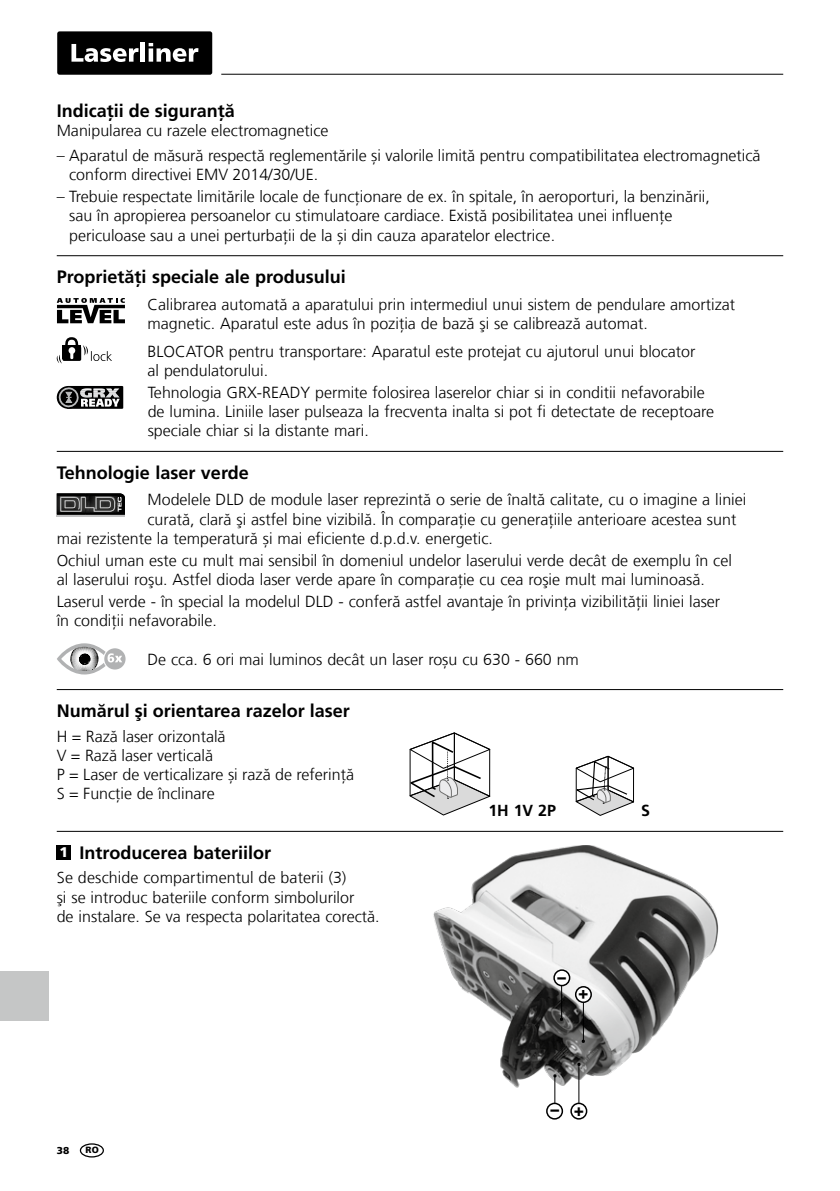
<style>
.page{position:relative;width:840px;height:1191px;background:#fff}
.page>*{position:absolute;margin:0;border:0;box-sizing:border-box;transform-origin:0 0}
.t1{font:700 18px "Frutiger LT Com";color:#000}
.t2{font:900 17px "Frutiger LT Com";color:#000}
.t3{font:300 16px/19.2px "Frutiger LT Com";color:#000}
.t4{font:700 16px "Frutiger LT Com";color:#000}
.t5{font:900 10px "Frutiger LT Com";color:#000}
.t6{font:900 9px "Frutiger LT Com";color:#000}
.s1{font-weight:900;font-size:14px;color:#fff}
</style>
<div class="page">
<hr style="left:221px;top:74px;width:561px;height:1px;background:#000">
<div style="left:57px;top:31px;width:155px;height:44px;background:#000;border-radius:2px"></div>
<svg style="left:71px;top:44px;width:67px;height:18px"></svg>
<hr style="left:141px;top:43px;width:4px;height:19px;background:#fff">
<svg style="left:148px;top:43px;width:50px;height:19px"></svg>
<div style="left:0;top:971px;width:48px;height:50px;background:#c5c6c6"></div>
<div style="left:80px;top:1143px;width:24px;height:14px;border:1px solid #000;border-radius:50%"></div>
<hr style="left:57px;top:831px;width:725px;height:1px;background:#000">
<hr style="left:57px;top:689px;width:725px;height:1px;background:#000">
<svg style="left:409px;top:732px;width:82px;height:83px"></svg>
<svg style="left:575px;top:755px;width:59px;height:61px"></svg>
<div style="left:57px;top:845px;width:14px;height:14px;background:#000"></div>
<img style="left:433px;top:845px;width:286px;height:256px">
<hr style="left:560px;top:982px;width:1px;height:37px;background:#000">
<div style="left:554px;top:970px;width:15px;height:15px;background:#fff;border-radius:50%"></div>
<div style="left:553px;top:969px;width:17px;height:17px;border:2px solid #000;border-radius:50%"></div>
<hr style="left:554px;top:1075px;width:1px;height:31px;background:#000">
<div style="left:546px;top:1103px;width:16px;height:15px;background:#fff;border-radius:50%"></div>
<div style="left:546px;top:1102px;width:16px;height:17px;border:2px solid #000;border-radius:50%"></div>
<hr style="left:582px;top:997px;width:1px;height:44px;background:#000">
<div style="left:575px;top:986px;width:16px;height:16px;background:#fff;border-radius:50%"></div>
<div style="left:574px;top:986px;width:17px;height:17px;border:2px solid #000;border-radius:50%"></div>
<hr style="left:578px;top:1064px;width:1px;height:44px;background:#000">
<div style="left:570px;top:1103px;width:16px;height:15px;background:#fff;border-radius:50%"></div>
<div style="left:570px;top:1102px;width:17px;height:17px;border:2px solid #000;border-radius:50%"></div>
<hr style="left:57px;top:451px;width:725px;height:1px;background:#000">
<svg style="left:57px;top:493px;width:68px;height:21px"></svg>
<hr style="left:57px;top:515px;width:68px;height:1px;background:#c1c1c2">
<div style="left:104px;top:648px;width:21px;height:21px;background:#b1b2b3;border-radius:50%"></div>
<svg style="left:57px;top:643px;width:65px;height:31px"></svg>
<hr style="left:57px;top:255px;width:725px;height:1px;background:#000">
<svg style="left:57px;top:298px;width:68px;height:25px"></svg>
<svg style="left:57px;top:337px;width:55px;height:27px"></svg>
<div style="left:67px;top:386px;width:56px;height:23px;background:#000"></div>
<svg style="left:57px;top:386px;width:23px;height:23px"></svg>
<svg style="left:58px;top:387px;width:62px;height:20px"></svg>
<p class="t1" style="left:57px;top:100px;width:180px">Indicaţii de siguranţă</p>
<p class="t3" style="left:57px;top:121px;width:273px">Manipularea cu razele electromagnetice</p>
<p class="t3" style="left:69px;top:146px;width:692px;text-indent:-12px">– Aparatul de măsură respectă reglementările și valorile limită pentru compatibilitatea electromagnetică conform directivei EMV 2014/30/UE.</p>
<p class="t3" style="left:69px;top:187px;width:642px;text-indent:-12px">– Trebuie respectate limitările locale de funcționare de ex. în spitale, în aeroporturi, la benzinării, sau în apropierea persoanelor cu stimulatoare cardiace. Există posibilitatea unei influențe periculoase sau a unei perturbații de la și din cauza aparatelor electrice.</p>
<p class="t1" style="left:57px;top:266px;width:290px">Proprietăţi speciale ale produsului</p>
<p class="t3" style="left:147px;top:295px;width:589px">Calibrarea automată a aparatului prin intermediul unui sistem de pendulare amortizat magnetic. Aparatul este adus în poziţia de bază şi se calibrează automat.</p>
<p class="t3" style="left:147px;top:341px;width:549px">BLOCATOR pentru transportare: Aparatul este protejat cu ajutorul unui blocator al pendulatorului.</p>
<p class="t3" style="left:148px;top:383px;width:567px">Tehnologia GRX-READY permite folosirea laserelor chiar si in conditii nefavorabile de lumina. Liniile laser pulseaza la frecventa inalta si pot fi detectate de receptoare speciale chiar si la distante mari.</p>
<p class="t1" style="left:57px;top:462px;width:193px">Tehnologie laser verde</p>
<p class="t3" style="left:147px;top:490px;width:600px">Modelele DLD de module laser reprezintă o serie de înaltă calitate, cu o imagine a liniei</p>
<p class="t3" style="left:147px;top:509px;width:590px">curată, clară şi astfel bine vizibilă. În comparație cu generațiile anterioare acestea sunt</p>
<p class="t3" style="left:57px;top:529px;width:437px">mai rezistente la temperatură și mai eficiente d.p.d.v. energetic.</p>
<p class="t3" style="left:57px;top:551px;width:676px">Ochiul uman este cu mult mai sensibil în domeniul undelor laserului verde decât de exemplu în cel al laserului roşu. Astfel dioda laser verde apare în comparaţie cu cea roşie mult mai luminoasă.</p>
<p class="t3" style="left:57px;top:592px;width:664px">Laserul verde - în special la modelul DLD - conferă astfel avantaje în privinţa vizibilităţii liniei laser în condiţii nefavorabile.</p>
<p class="t3" style="left:147px;top:650px;width:432px">De cca. 6 ori mai luminos decât un laser roșu cu 630 - 660 nm</p>
<p class="t1" style="left:57px;top:700px;width:294px">Numărul şi orientarea razelor laser</p>
<p class="t3" style="left:57px;top:726px;width:298px">H = Rază laser orizontală<br>V = Rază laser verticală<br>P = Laser de verticalizare și rază de referință<br>S = Funcţie de înclinare</p>
<p class="t1" style="left:59px;top:841px;width:213px"><span class="s1">1</span> Introducerea bateriilor</p>
<p class="t3" style="left:57px;top:868px;width:324px">Se deschide compartimentul de baterii (3)<br>şi se introduc bateriile conform simbolurilor<br>de instalare. Se va respecta polaritatea corectă.</p>
<p class="t5" style="left:57px;top:1144px;width:14px">38</p>
<p class="t6" style="left:86px;top:1144px;width:15px">RO</p>
<p class="t4" style="left:488px;top:800px;width:69px">1H 1V 2P</p>
<p class="t4" style="left:641px;top:800px;width:10px">S</p>
<p class="t2" style="left:557px;top:966px;width:10px">–</p>
<p class="t2" style="left:588px;top:1006px;width:12px;rotate:-180deg">+</p>
<p class="t2" style="left:558px;top:1122px;width:10px;rotate:-180deg">–</p>
<p class="t2" style="left:573px;top:1099px;width:12px">+</p>
</div>
